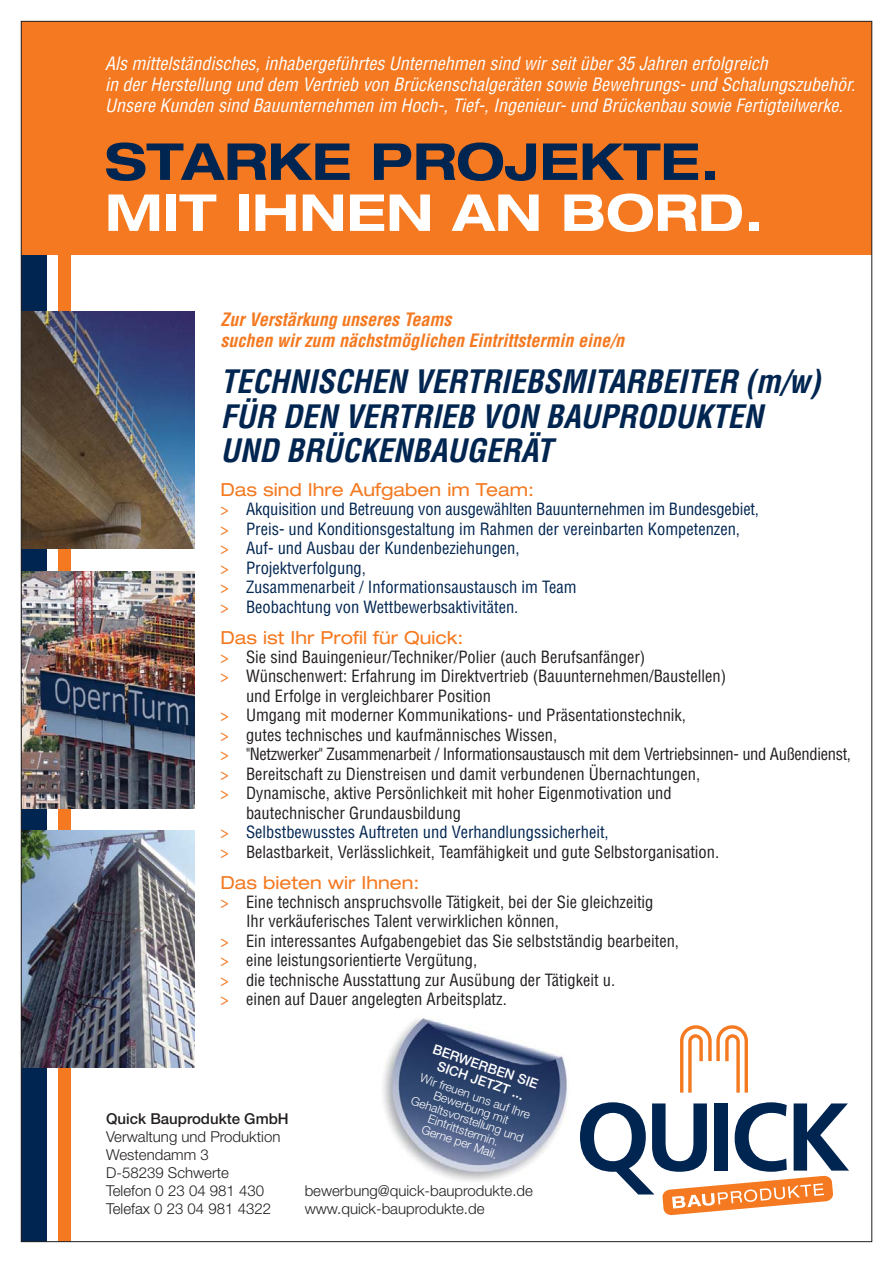
<style>
.page{position:relative;width:893px;height:1263px;background:#fff}
.page>*{position:absolute;margin:0;border:0;box-sizing:border-box;transform-origin:0 0}
.t1{font:700 expanded 51px "Helvetica Neue";color:#002551}
.t2{font:700 expanded 51px "Helvetica Neue";color:#fff}
.t3{font:italic 700 condensed 31.5px/34.5px "Helvetica";color:#002551}
.t4{font:italic condensed 18px/21px "Helvetica";color:#fff}
.t5{font:italic 700 condensed 18px/21px "Helvetica";color:#f47920}
.t6{font:expanded 18px "Helvetica Neue";color:#f47920}
.t7{font:condensed 16.5px "Helvetica";color:#231f20}
.t8{font:condensed 16.5px/19.5px "Helvetica";color:#002551}
.t9{font:condensed 16.5px "Helvetica";letter-spacing:-.02em;color:#231f20}
.t10{font:300 15px/18px "Helvetica Neue";color:#231f20}
.t11{font:500 15px "Helvetica Neue";color:#231f20}
.t12{font:500 13.5px/15px "Helvetica Neue";color:#fff;text-align:center}
.t13{font:300 12px/12px "Helvetica Neue";color:#fff;text-align:center}
.s1{color:#f47920}
</style>
<div class="page">
<div style="left:21px;top:21px;width:26px;height:1221px;background:#002551"></div>
<div style="left:58px;top:21px;width:13px;height:1221px;background:#f47920"></div>
<img style="left:383px;top:1018px;width:185px;height:163px">
<div style="left:21px;top:21px;width:851px;height:234px;background:#f47920"></div>
<svg style="left:580px;top:1102px;width:269px;height:113px"></svg>
<svg style="left:680px;top:1025px;width:68px;height:68px"></svg>
<img style="left:23px;top:312px;width:172px;height:236px">
<img style="left:23px;top:571px;width:172px;height:237px">
<img style="left:23px;top:831px;width:172px;height:237px">
<p class="t4" style="left:105px;top:55px;width:755px">Als mittelständisches,inhabergeführtes Unternehmen sind wirseitüber35 Jahren erfolgreich<br>in derHerstellung und dem Vertrieb von Brückenschalgeräten sowie Bewehrungs-und Schalungszubehör.<br>Unsere Kunden sind Bauunternehmen im Hoch-,Tief-,Ingenieur-und Brückenbau sowie Fertigteilwerke.</p>
<h1 class="t1" style="left:105px;top:143px;width:615px">STARKE PROJEKTE.</h1>
<h1 class="t2" style="left:105px;top:194px;width:659px">MIT IHNEN AN BORD.</h1>
<p class="t5" style="left:220px;top:310px;width:409px">ZurVerstärkung unseres Teams<br>suchen wirzum nächstmöglichen Eintrittstermin eine/n</p>
<h2 class="t3" style="left:220px;top:367px;width:608px">TECHNISCHEN VERTRIEBSMITARBEITER (m/w)<br>FÜR DEN VERTRIEB VON BAUPRODUKTEN<br>UND BRÜCKENBAUGERÄT</h2>
<p class="t6" style="left:220px;top:483px;width:315px">Das sind Ihre Aufgaben im Team:</p>
<p class="t8" style="left:220px;top:501px;width:540px"><span class="s1">&gt;</span> Akquisition und Betreuung von ausgewählten Bauunternehmen im Bundesgebiet, <span class="s1">&gt;</span> Preis- und Konditionsgestaltung im Rahmen der vereinbarten Kompetenzen,<br><span class="s1">&gt;</span> Auf- und Ausbau der Kundenbeziehungen,<br><span class="s1">&gt;</span> Projektverfolgung,<br><span class="s1">&gt;</span> Zusammenarbeit / Informationsaustausch im Team<br><span class="s1">&gt;</span> Beobachtung von Wettbewerbsaktivitäten.</p>
<p class="t6" style="left:220px;top:631px;width:245px">Das ist Ihr Profil für Quick:</p>
<p class="t7" style="left:220px;top:650px;width:426px"><span class="s1">&gt;</span> Sie sind Bauingenieur/Techniker/Polier (auch Berufsanfänger)</p>
<p class="t7" style="left:220px;top:670px;width:507px"><span class="s1">&gt;</span> Wünschenwert: Erfahrung im Direktvertrieb (Bauunternehmen/Baustellen)</p>
<p class="t7" style="left:246px;top:689px;width:246px">und Erfolge in vergleichbarer Position</p>
<p class="t7" style="left:220px;top:709px;width:467px"><span class="s1">&gt;</span> Umgang mit moderner Kommunikations- und Präsentationstechnik,</p>
<p class="t7" style="left:220px;top:728px;width:338px"><span class="s1">&gt;</span> gutes technisches und kaufmännisches Wissen,</p>
<p class="t9" style="left:220px;top:748px;width:632px"><span class="s1">&gt;</span> "Netzwerker" Zusammenarbeit / Informationsaustausch mit dem Vertriebsinnen- und Außendienst,</p>
<p class="t7" style="left:220px;top:767px;width:481px"><span class="s1">&gt;</span> Bereitschaft zu Dienstreisen und damit verbundenen Übernachtungen,</p>
<p class="t7" style="left:220px;top:787px;width:453px"><span class="s1">&gt;</span> Dynamische, aktive Persönlichkeit mit hoher Eigenmotivation und</p>
<p class="t7" style="left:246px;top:806px;width:216px">bautechnischer Grundausbildung</p>
<p class="t8" style="left:220px;top:824px;width:390px"><span class="s1">&gt;</span> Selbstbewusstes Auftreten und Verhandlungssicherheit,</p>
<p class="t7" style="left:220px;top:845px;width:500px"><span class="s1">&gt;</span> Belastbarkeit, Verlässlichkeit, Teamfähigkeit und gute Selbstorganisation.</p>
<p class="t6" style="left:220px;top:875px;width:201px">Das bieten wir Ihnen:</p>
<p class="t7" style="left:220px;top:895px;width:434px"><span class="s1">&gt;</span> Eine technisch anspruchsvolle Tätigkeit, bei der Sie gleichzeitig</p>
<p class="t7" style="left:246px;top:915px;width:314px">Ihr verkäuferisches Talent verwirklichen können,</p>
<p class="t7" style="left:220px;top:934px;width:460px"><span class="s1">&gt;</span> Ein interessantes Aufgabengebiet das Sie selbstständig bearbeiten,</p>
<p class="t7" style="left:220px;top:954px;width:258px"><span class="s1">&gt;</span> eine leistungsorientierte Vergütung,</p>
<p class="t7" style="left:220px;top:973px;width:396px"><span class="s1">&gt;</span> die technische Ausstattung zur Ausübung der Tätigkeit u.</p>
<p class="t7" style="left:220px;top:993px;width:288px"><span class="s1">&gt;</span> einen auf Dauer angelegten Arbeitsplatz.</p>
<p class="t11" style="left:106px;top:1113px;width:184px">Quick Bauprodukte GmbH</p>
<p class="t10" style="left:106px;top:1129px;width:176px">Verwaltung und Produktion<br>Westendamm 3<br>D-58239 Schwerte<br>Telefon 0 23 04 981 430<br>Telefax 0 23 04 981 4322</p>
<p class="t12" style="left:435px;top:1042px;width:112px;rotate:19deg">BERWERBEN SIE<br>SICH JETZT ...</p>
<p class="t13" style="left:421px;top:1072px;width:120px;rotate:19deg">Wir freuen uns auf Ihre<br>Bewerbung mit<br>Gehaltsvorstellung und<br>Eintrittstermin.<br>Gerne per Mail.</p>
<p class="t10" style="left:305px;top:1183px;width:230px">bewerbung@quick-bauprodukte.de www.quick-bauprodukte.de</p>
</div>
